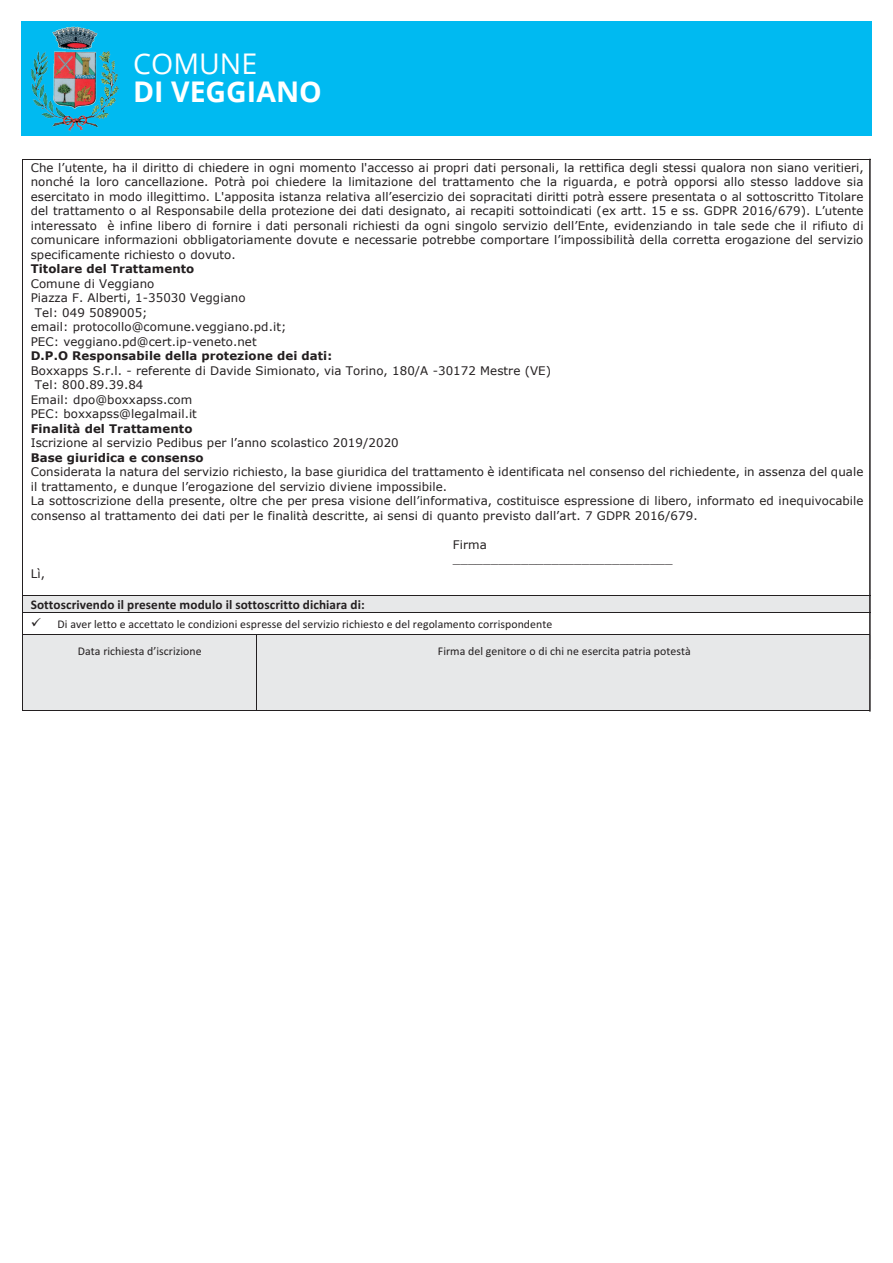
<style>
.page{position:relative;width:893px;height:1263px;background:#fff}
.page>*{position:absolute;margin:0;border:0;box-sizing:border-box;transform-origin:0 0}
.t1{font:700 28.5px "Open Sans";color:#fff}
.t2{font:28.5px "Open Sans";color:#fff}
.t3{font:700 13.2px "Calibri";letter-spacing:.005em;color:#231f20}
.t4{font:11.85px/14.5px "Verdana";letter-spacing:.005em;color:#231f20}
.t5{font:11.85px "Calibri";letter-spacing:.005em;color:#231f20}
.t6{font:700 11.85px "Verdana";letter-spacing:.005em;color:#231f20}
</style>
<div class="page">
<hr style="left:23px;top:159px;width:847px;height:1px;background:#231f20">
<hr style="left:22px;top:160px;width:1px;height:435px;background:#231f20">
<div style="left:23px;top:596px;width:847px;height:16px;background:#e7e8e9"></div>
<hr style="left:23px;top:595px;width:847px;height:1px;background:#231f20">
<hr style="left:23px;top:612px;width:847px;height:1px;background:#231f20">
<div style="left:23px;top:635px;width:233px;height:75px;background:#e7e8e9"></div>
<div style="left:257px;top:635px;width:613px;height:75px;background:#e7e8e9"></div>
<svg style="left:22px;top:595px;width:1px;height:40px"></svg>
<hr style="left:23px;top:634px;width:233px;height:1px;background:#231f20">
<hr style="left:257px;top:634px;width:613px;height:1px;background:#231f20">
<hr style="left:22px;top:635px;width:1px;height:75px;background:#231f20">
<hr style="left:23px;top:710px;width:233px;height:1px;background:#231f20">
<hr style="left:256px;top:635px;width:1px;height:75px;background:#231f20">
<hr style="left:257px;top:710px;width:613px;height:1px;background:#231f20">
<div style="left:21px;top:21px;width:851px;height:115px;background:#00baf1"></div>
<img style="left:31px;top:26px;width:88px;height:106px">
<hr style="left:869px;top:159px;width:2px;height:552px;background:#231f20">
<h1 class="t2" style="left:133px;top:44px;width:126px">COMUNE</h1>
<h1 class="t1" style="left:133px;top:72px;width:190px">DI VEGGIANO</h1>
<p class="t4" style="left:31px;top:160px;width:835px;text-align:justify">Che l’utente, ha il diritto di chiedere in ogni momento l'accesso ai propri dati personali, la rettifica degli stessi qualora non siano veritieri, nonché la loro cancellazione. Potrà poi chiedere la limitazione del trattamento che la riguarda, e potrà opporsi allo stesso laddove sia esercitato in modo illegittimo. L'apposita istanza relativa all’esercizio dei sopracitati diritti potrà essere presentata o al sottoscritto Titolare del trattamento o al Responsabile della protezione dei dati designato, ai recapiti sottoindicati (ex artt. 15 e ss. GDPR 2016/679). L’utente interessato è infine libero di fornire i dati personali richiesti da ogni singolo servizio dell’Ente, evidenziando in tale sede che il rifiuto di comunicare informazioni obbligatoriamente dovute e necessarie potrebbe comportare l’impossibilità della corretta erogazione del servizio specificamente richiesto o dovuto.</p>
<p class="t6" style="left:31px;top:261px;width:165px">Titolare del Trattamento</p>
<p class="t4" style="left:31px;top:276px;width:125px">Comune di Veggiano</p>
<p class="t4" style="left:31px;top:291px;width:216px">Piazza F. Alberti, 1-35030 Veggiano</p>
<p class="t4" style="left:35px;top:305px;width:114px">Tel: 049 5089005;</p>
<p class="t4" style="left:31px;top:320px;width:257px">email: protocollo@comune.veggiano.pd.it;</p>
<p class="t4" style="left:31px;top:334px;width:227px">PEC: veggiano.pd@cert.ip-veneto.net</p>
<p class="t6" style="left:31px;top:348px;width:303px">D.P.O Responsabile della protezione dei dati:</p>
<p class="t4" style="left:31px;top:363px;width:522px">Boxxapps S.r.l. - referente di Davide Simionato, via Torino, 180/A -30172 Mestre (VE)</p>
<p class="t4" style="left:35px;top:378px;width:110px">Tel: 800.89.39.84</p>
<p class="t4" style="left:31px;top:392px;width:163px">Email: dpo@boxxapss.com</p>
<p class="t4" style="left:31px;top:406px;width:168px">PEC: boxxapss@legalmail.it</p>
<p class="t6" style="left:31px;top:420px;width:163px">Finalità del Trattamento</p>
<p class="t4" style="left:31px;top:435px;width:369px">Iscrizione al servizio Pedibus per l’anno scolastico 2019/2020</p>
<p class="t6" style="left:31px;top:449px;width:174px">Base giuridica e consenso</p>
<p class="t4" style="left:31px;top:464px;width:834px">Considerata la natura del servizio richiesto, la base giuridica del trattamento è identificata nel consenso del richiedente, in assenza del quale il trattamento, e dunque l’erogazione del servizio diviene impossibile.<br>La sottoscrizione della presente, oltre che per presa visione dell’informativa, costituisce espressione di libero, informato ed inequivocabile consenso al trattamento dei dati per le finalità descritte, ai sensi di quanto previsto dall’art. 7 GDPR 2016/679.</p>
<p class="t4" style="left:453px;top:537px;width:221px">Firma _____________________________</p>
<p class="t4" style="left:31px;top:566px;width:16px">Lì,</p>
<p class="t3" style="left:31px;top:595px;width:335px">Sottoscrivendo il presente modulo il sottoscritto dichiara di:</p>
<p class="t5" style="left:31px;top:616px;width:523px">✓ Di aver letto e accettato le condizioni espresse del servizio richiesto e del regolamento corrispondente</p>
<p class="t5" style="left:78px;top:643px;width:125px">Data richiesta d’iscrizione</p>
<p class="t5" style="left:438px;top:643px;width:254px">Firma del genitore o di chi ne esercita patria potestà</p>
</div>
